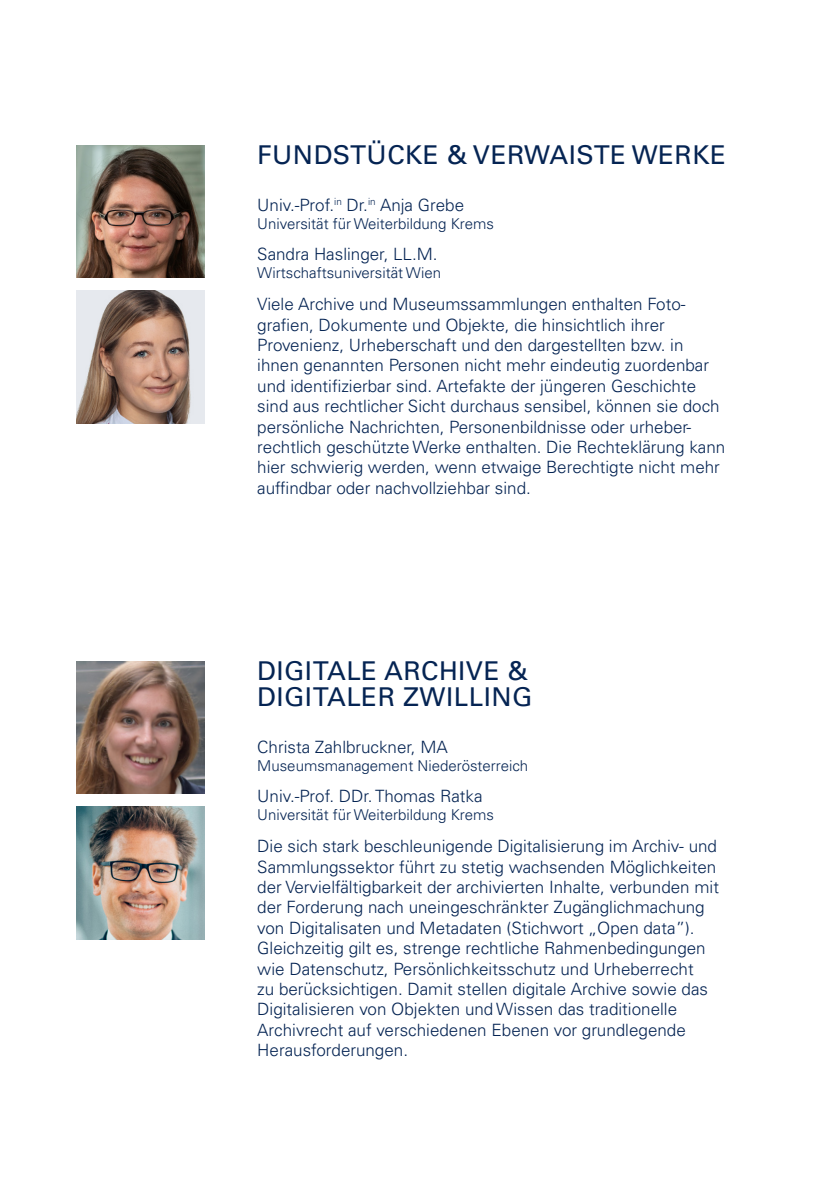
<style>
.page{position:relative;width:840px;height:1191px;background:#fff}
.page>*{position:absolute;margin:0;border:0;box-sizing:border-box;transform-origin:0 0}
.Fließtext{font:26px/26px "Univers LT Pro 55 Roman";letter-spacing:.02em;color:#052453}
.Fließtext-2{font:300 17px/20.4px "Univers LT Pro 45";color:#052453}
.Fließtext-3{font:300 15px "Univers LT Pro 45";color:#052453}
</style>
<div class="page">
<img style="left:77px;top:145px;width:127px;height:133px">
<img style="left:77px;top:291px;width:127px;height:132px">
<img style="left:77px;top:661px;width:127px;height:132px">
<img style="left:77px;top:807px;width:127px;height:132px">
<p class="Fließtext" style="left:257px;top:141px;width:470px">FUNDSTÜCKE &amp; VERWAISTE WERKE</p>
<p class="Fließtext-2" style="left:257px;top:194px;width:208px">Univ.-Prof.<sup>in</sup> Dr.<sup>in</sup> Anja Grebe</p>
<p class="Fließtext-3" style="left:257px;top:213px;width:238px">Universität für Weiterbildung Krems</p>
<p class="Fließtext-2" style="left:257px;top:244px;width:182px">Sandra Haslinger, LL.M.</p>
<p class="Fließtext-3" style="left:257px;top:263px;width:185px">Wirtschaftsuniversität Wien</p>
<p class="Fließtext-2" style="left:257px;top:293px;width:469px">Viele Archive und Museumssammlungen enthalten Foto&shy;grafien, Dokumente und Objekte, die hinsichtlich ihrer Provenienz, Urheberschaft und den dargestellten bzw. in ihnen genannten Personen nicht mehr eindeutig zuordenbar und identifizierbar sind. Artefakte der jüngeren Geschichte sind aus rechtlicher Sicht durchaus sensibel, können sie doch persönliche Nachrichten, Personenbildnisse oder urheber&shy;rechtlich geschützte Werke enthalten. Die Rechteklärung kann hier schwierig werden, wenn etwaige Berechtigte nicht mehr auffindbar oder nachvollziehbar sind.</p>
<p class="Fließtext" style="left:257px;top:657px;width:276px">DIGITALE ARCHIVE &amp;<br>DIGITALER ZWILLING</p>
<p class="Fließtext-2" style="left:257px;top:736px;width:192px">Christa Zahlbruckner, MA</p>
<p class="Fließtext-3" style="left:257px;top:755px;width:272px">Museumsmanagement Niederösterreich</p>
<p class="Fließtext-2" style="left:257px;top:785px;width:227px">Univ.-Prof. DDr. Thomas Ratka</p>
<p class="Fließtext-3" style="left:257px;top:805px;width:238px">Universität für Weiterbildung Krems</p>
<p class="Fließtext-2" style="left:257px;top:835px;width:463px">Die sich stark beschleunigende Digitalisierung im Archiv- und Sammlungssektor führt zu stetig wachsenden Möglichkeiten der Vervielfältigbarkeit der archivierten Inhalte, verbunden mit der Forderung nach uneingeschränkter Zugänglichmachung von Digitalisaten und Metadaten (Stichwort „Open data”).<br>Gleichzeitig gilt es, strenge rechtliche Rahmenbedingungen wie Datenschutz, Persönlichkeitsschutz und Urheberrecht<br>zu berücksichtigen. Damit stellen digitale Archive sowie das Digitalisieren von Objekten und Wissen das traditionelle Archivrecht auf verschiedenen Ebenen vor grundlegende Herausforderungen.</p>
</div>
